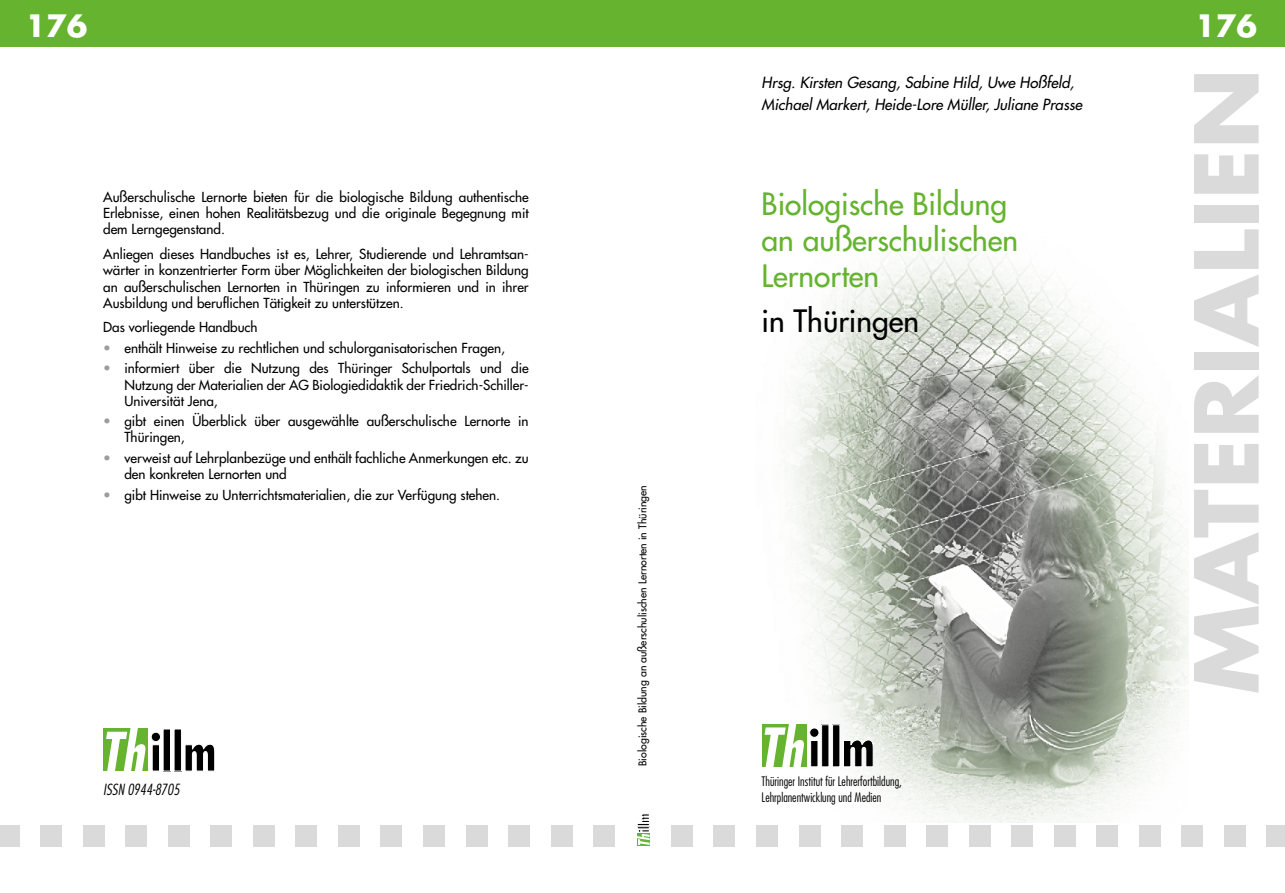
<style>
.page{position:relative;width:1285px;height:893px;background:#fff}
.page>*{position:absolute;margin:0;border:0;box-sizing:border-box;transform-origin:0 0}
.t1{font:700 85.5px "Futura";color:#dadada;scale:1.07 1}
.t2{font:30px/36px "Futura";color:#65b32e}
.t3{font:30px "Futura";color:#000}
.t4{font:700 30px "Futura";color:#fff}
.t5{font:italic 15px/21.6px "Futura";color:#000}
.t6{font:italic 300 condensed 15px "Futura";color:#000}
.t7{font:13.5px/16.2px "Futura";color:#000;text-align:justify}
.t8{font:300 condensed 12.75px/15.3px "Futura";color:#000}
.t9{font:10.5px "Futura";color:#000}
.s1{color:#9d9d9c}
</style>
<div class="page">
<img style="left:786px;top:242px;width:402px;height:580px">
<div style="left:0;top:0;width:1284px;height:47px;background:#65b32e"></div>
<div style="left:761px;top:724px;width:45px;height:43px;background:#65b32e"></div>
<svg style="left:764px;top:723px;width:55px;height:45px"></svg>
<div style="left:821px;top:725px;width:7px;height:42px;background:#000"></div>
<div style="left:821px;top:724px;width:8px;height:43px;border:1px solid #fff"></div>
<div style="left:832px;top:725px;width:7px;height:42px;background:#000"></div>
<div style="left:832px;top:724px;width:8px;height:43px;border:1px solid #fff"></div>
<svg style="left:842px;top:739px;width:31px;height:28px"></svg>
<div style="left:103px;top:729px;width:45px;height:42px;background:#65b32e"></div>
<svg style="left:106px;top:728px;width:55px;height:43px"></svg>
<div style="left:163px;top:729px;width:7px;height:42px;background:#000"></div>
<div style="left:163px;top:729px;width:8px;height:42px;border:1px solid #fff"></div>
<div style="left:174px;top:729px;width:7px;height:42px;background:#000"></div>
<div style="left:174px;top:729px;width:8px;height:42px;border:1px solid #fff"></div>
<svg style="left:185px;top:744px;width:30px;height:27px"></svg>
<div style="left:1266px;top:825px;width:18px;height:21px;background:#dadada"></div>
<div style="left:1224px;top:825px;width:21px;height:21px;background:#dadada"></div>
<div style="left:1181px;top:825px;width:21px;height:21px;background:#dadada"></div>
<div style="left:1138px;top:825px;width:22px;height:21px;background:#dadada"></div>
<div style="left:1096px;top:825px;width:21px;height:21px;background:#dadada"></div>
<div style="left:1053px;top:825px;width:22px;height:21px;background:#dadada"></div>
<div style="left:1011px;top:825px;width:21px;height:21px;background:#dadada"></div>
<div style="left:968px;top:825px;width:22px;height:21px;background:#dadada"></div>
<div style="left:926px;top:825px;width:21px;height:21px;background:#dadada"></div>
<div style="left:883px;top:825px;width:22px;height:21px;background:#dadada"></div>
<div style="left:841px;top:825px;width:21px;height:21px;background:#dadada"></div>
<div style="left:798px;top:825px;width:22px;height:21px;background:#dadada"></div>
<div style="left:756px;top:825px;width:21px;height:21px;background:#dadada"></div>
<div style="left:713px;top:825px;width:22px;height:21px;background:#dadada"></div>
<div style="left:671px;top:825px;width:21px;height:21px;background:#dadada"></div>
<div style="left:593px;top:825px;width:21px;height:21px;background:#dadada"></div>
<div style="left:551px;top:825px;width:21px;height:21px;background:#dadada"></div>
<div style="left:508px;top:825px;width:21px;height:21px;background:#dadada"></div>
<div style="left:466px;top:825px;width:21px;height:21px;background:#dadada"></div>
<div style="left:423px;top:825px;width:21px;height:21px;background:#dadada"></div>
<div style="left:381px;top:825px;width:21px;height:21px;background:#dadada"></div>
<div style="left:338px;top:825px;width:21px;height:21px;background:#dadada"></div>
<div style="left:296px;top:825px;width:21px;height:21px;background:#dadada"></div>
<div style="left:253px;top:825px;width:21px;height:21px;background:#dadada"></div>
<div style="left:210px;top:825px;width:22px;height:21px;background:#dadada"></div>
<div style="left:168px;top:825px;width:21px;height:21px;background:#dadada"></div>
<div style="left:125px;top:825px;width:22px;height:21px;background:#dadada"></div>
<div style="left:83px;top:825px;width:21px;height:21px;background:#dadada"></div>
<div style="left:40px;top:825px;width:22px;height:21px;background:#dadada"></div>
<div style="left:0;top:825px;width:19px;height:21px;background:#dadada"></div>
<div style="left:637px;top:833px;width:12px;height:13px;background:#65b32e"></div>
<svg style="left:637px;top:814px;width:12px;height:31px"></svg>
<h2 class="t4" style="left:26px;top:5px;width:63px">176</h2>
<p class="t7" style="left:103px;top:189px;width:427px">Außerschulische Lernorte bieten für die biologische Bildung authentische Erlebnisse, einen hohen Realitätsbezug und die originale Begegnung mit dem Lerngegenstand.</p>
<p class="t7" style="left:103px;top:246px;width:427px">Anliegen dieses Handbuches ist es, Lehrer, Studierende und Lehramtsan&shy;wärter in konzentrierter Form über Möglichkeiten der biologischen Bildung an außerschulischen Lernorten in Thüringen zu informieren und in ihrer Ausbildung und beruflichen Tätigkeit zu unterstützen.</p>
<p class="t7" style="left:103px;top:319px;width:156px">Das vorliegende Handbuch</p>
<p class="t7" style="left:103px;top:340px;width:403px"><span class="s1">•</span> enthält Hinweise zu rechtlichen und schulorganisatorischen Fragen,</p>
<p class="t7" style="left:124px;top:360px;width:405px;text-indent:-21px"><span class="s1">•</span> informiert über die Nutzung des Thüringer Schulportals und die Nutzung der Materialien der AG Biologiedidaktik der Friedrich-Schiller-Universität Jena,</p>
<p class="t7" style="left:124px;top:413px;width:405px;text-indent:-21px"><span class="s1">•</span> gibt einen Überblick über ausgewählte außerschulische Lernorte in<br>Thüringen,</p>
<p class="t7" style="left:124px;top:450px;width:405px;text-indent:-21px"><span class="s1">•</span> verweist auf Lehrplanbezüge und enthält fachliche Anmerkungen etc. zu den konkreten Lernorten und</p>
<p class="t7" style="left:103px;top:486px;width:398px"><span class="s1">•</span> gibt Hinweise zu Unterrichtsmaterialien, die zur Verfügung stehen.</p>
<p class="t6" style="left:103px;top:780px;width:78px">ISSN 0944-8705</p>
<p class="t9" style="left:635px;top:766px;width:283px;rotate:-90deg">Biologische Bildung an außerschulischen Lernorten in Thüringen</p>
<p class="t5" style="left:761px;top:72px;width:322px">Hrsg. Kirsten Gesang, Sabine Hild, Uwe Hoßfeld,<br>Michael Markert, Heide-Lore Müller, Juliane Prasse</p>
<h2 class="t2" style="left:761px;top:186px;width:258px">Biologische Bildung an außerschulischen<br>Lernorten</h2>
<h2 class="t3" style="left:761px;top:301px;width:159px">in Thüringen</h2>
<p class="t8" style="left:761px;top:774px;width:142px">Thüringer Institut für Lehrerfortbildung,<br>Lehrplanentwicklung und Medien</p>
<h2 class="t4" style="left:1194px;top:5px;width:63px">176</h2>
<h1 class="t1" style="left:1169px;top:694px;width:587px;rotate:-90deg">MATERIALIEN</h1>
</div>
